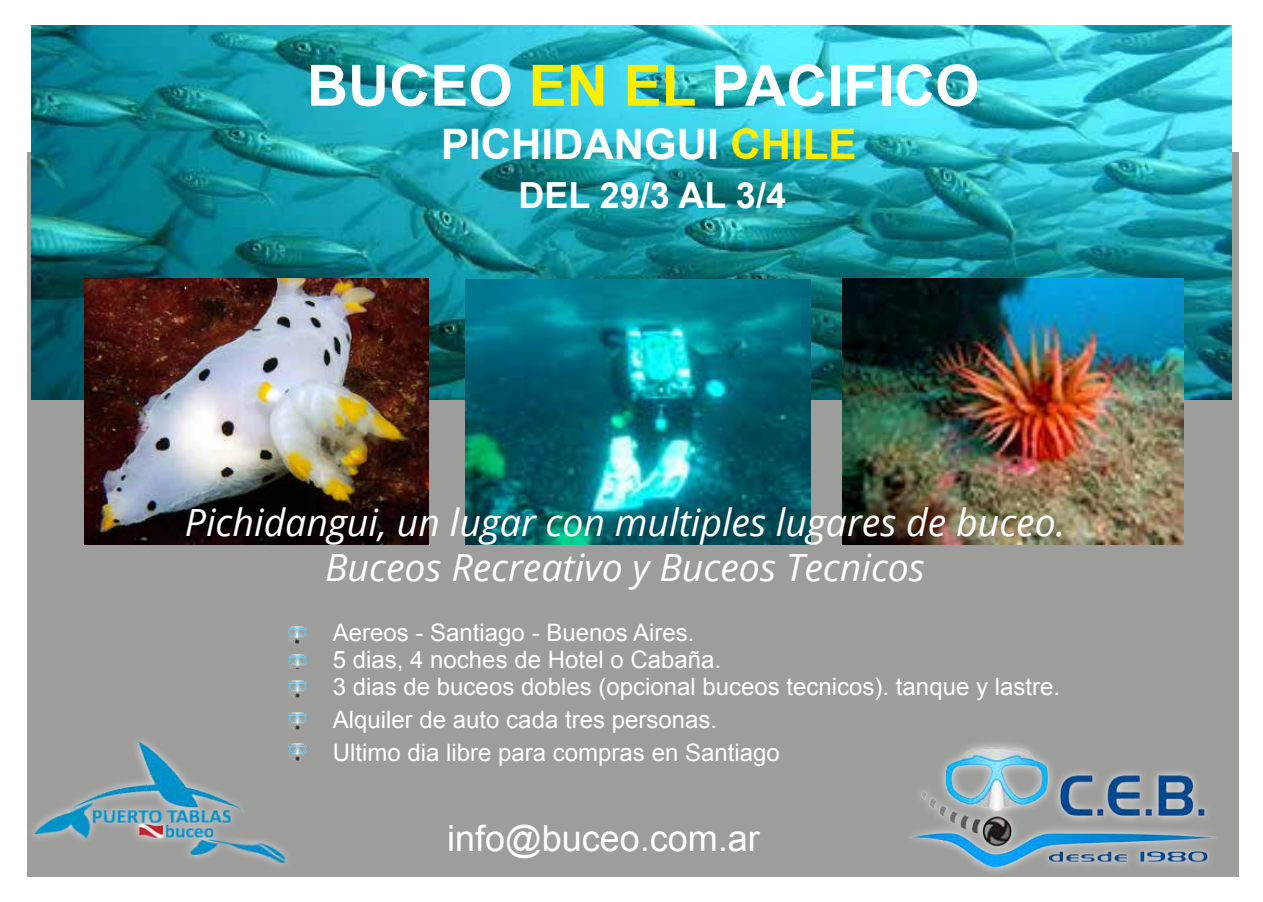
<style>
.page{position:relative;width:1263px;height:902px;background:#fff}
.page>*{position:absolute;margin:0;border:0;box-sizing:border-box;transform-origin:0 0}
.t1{font:700 57px "Arial";color:#fff}
.t2{font:700 42px "Arial";color:#fff}
.t3{font:italic 37.5px/45px "Open Sans";color:#fff;text-align:center}
.t4{font:36px "Arial";color:#fff}
.t5{font:700 36px "Arial";color:#fff}
.t6{font:24px/27px "Arial";color:#fff}
.s1{color:#ffed00}
</style>
<div class="page">
<div style="left:27px;top:152px;width:1212px;height:724px;background:#9d9d9c"></div>
<img style="left:31px;top:26px;width:1200px;height:374px">
<img style="left:84px;top:279px;width:345px;height:265px">
<img style="left:466px;top:280px;width:344px;height:264px">
<img style="left:842px;top:279px;width:341px;height:265px">
<div style="left:26px;top:732px;width:268px;height:139px;background:#9d9d9c"></div>
<img style="left:33px;top:740px;width:254px;height:125px">
<img style="left:909px;top:747px;width:307px;height:119px">
<img style="left:288px;top:626px;width:18px;height:18px">
<img style="left:289px;top:654px;width:18px;height:14px">
<img style="left:289px;top:680px;width:18px;height:18px">
<img style="left:289px;top:712px;width:18px;height:18px">
<img style="left:289px;top:743px;width:18px;height:18px">
<h1 class="t1" style="left:307px;top:48px;width:674px">BUCEO <span class="s1">EN EL</span> PACIFICO</h1>
<h2 class="t2" style="left:441px;top:116px;width:417px">PICHIDANGUI <span class="s1">CHILE</span></h2>
<h3 class="t5" style="left:518px;top:172px;width:269px">DEL 29/3 AL 3/4</h3>
<h3 class="t3" style="left:185px;top:499px;width:882px">Pichidangui, un lugar con multiples lugares de buceo.<br>Buceos Recreativo y Buceos Tecnicos</h3>
<p class="t6" style="left:333px;top:619px;width:729px">Aereos - Santiago - Buenos Aires.<br>5 dias, 4 noches de Hotel o Cabaña.<br>3 dias de buceos dobles (opcional buceos tecnicos). tanque y lastre.</p>
<p class="t6" style="left:333px;top:703px;width:448px;line-height:33px">Alquiler de auto cada tres personas.<br>Ultimo dia libre para compras en Santiago</p>
<h3 class="t4" style="left:447px;top:814px;width:314px">info@buceo.com.ar</h3>
</div>
